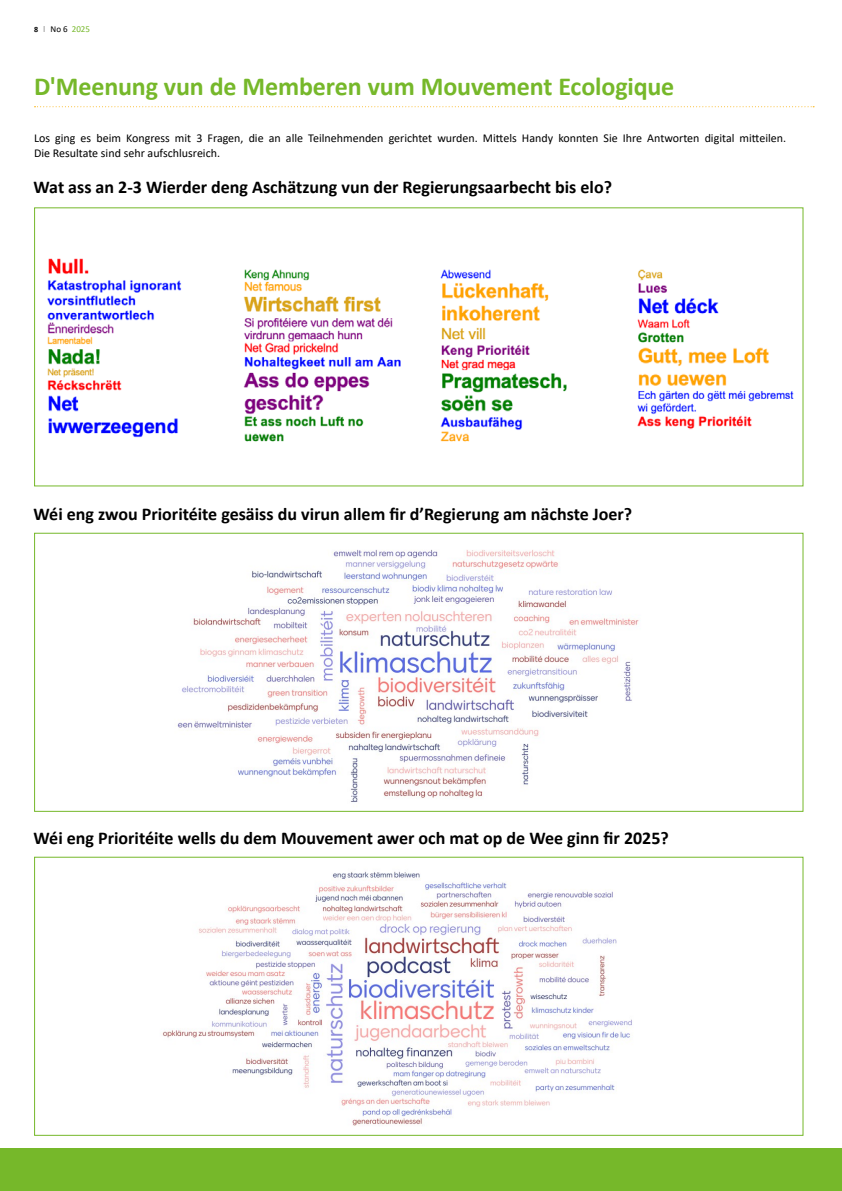
<style>
.page{position:relative;width:842px;height:1191px;background:#fff}
.page>*{position:absolute;margin:0;border:0;box-sizing:border-box;transform-origin:0 0}
.t1{font:700 26px "Calibri";letter-spacing:-.005em;color:#76b82a}
.t2{font:700 18px "Calibri";color:#000}
.t3{font:12px/15px "Calibri";color:#000}
.t4{font:9px "Calibri";color:#76b82a}
.s1{font-weight:700;font-size:8px;color:#000}
.s2{font-size:12.8px;color:#000}
.s3{color:#000}
</style>
<div class="page">
<img style="left:47px;top:258px;width:747px;height:184px">
<img style="left:162px;top:871px;width:470px;height:255px">
<img style="left:177px;top:549px;width:462px;height:258px">
<div style="left:0;top:1148px;width:842px;height:43px;background:#76b82a"></div>
<svg style="left:35px;top:106px;width:779px;height:1px"></svg>
<p class="t4" style="left:34px;top:22px;width:58px"><span class="s1">8</span> <span class="s2">ı</span> <span class="s3">No 6</span> 2025</p>
<h1 class="t1" style="left:34px;top:68px;width:642px">D'Meenung vun de Memberen vum Mouvement Ecologique</h1>
<p class="t3" style="left:34px;top:130px;width:754px">Los ging es beim Kongress mit 3 Fragen, die an alle Teilnehmenden gerichtet wurden. Mittels Handy konnten Sie Ihre Antworten digital mitteilen.<br>Die Resultate sind sehr aufschlusreich.</p>
<p class="t2" style="left:34px;top:175px;width:580px">Wat ass an 2-3 Wierder deng Aschätzung vun der Regierungsaarbecht bis elo?</p>
<p class="t2" style="left:34px;top:501px;width:600px">Wéi eng zwou Prioritéite gesäiss du virun allem fir d’Regierung am nächste Joer?</p>
<p class="t2" style="left:34px;top:825px;width:637px">Wéi eng Prioritéite wells du dem Mouvement awer och mat op de Wee ginn fir 2025?</p>
</div>
